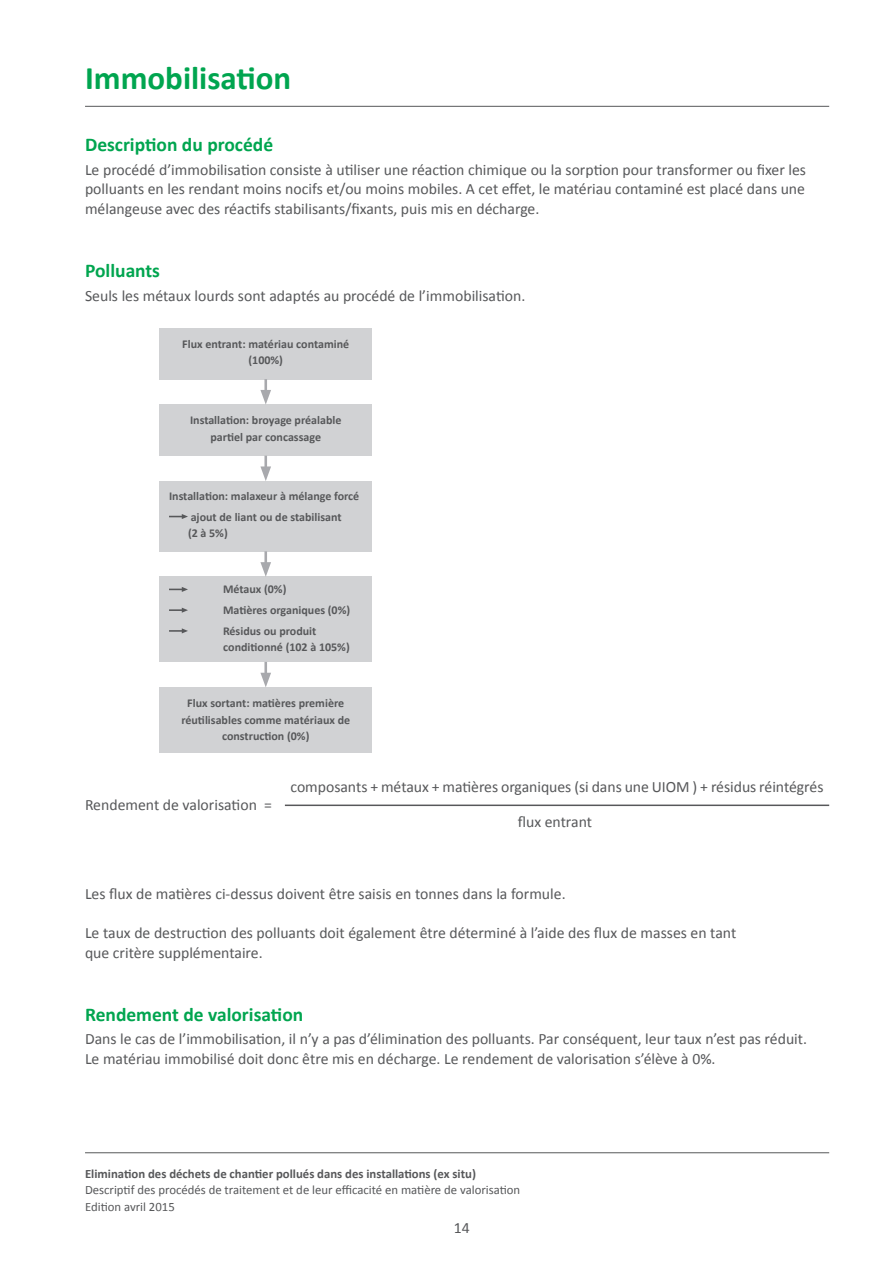
<style>
.page{position:relative;width:893px;height:1263px;background:#fff}
.page>*{position:absolute;margin:0;border:0;box-sizing:border-box;transform-origin:0 0}
.t1{font:700 33px "Calibri";color:#00a54f}
.t2{font:700 19.5px "Calibri";color:#00a54f}
.t3{font:15.75px/19.5px "Calibri";color:#57585a}
.t4{font:12.75px/16.5px "Calibri";color:#57585a}
.t5{font:700 12.75px "Calibri";color:#57585a}
.t6{font:700 12px/16.5px "Calibri";color:#57585a;text-align:center}
</style>
<div class="page">
<hr style="left:85px;top:1152px;width:744px;height:1px;background:#57585a">
<hr style="left:85px;top:106px;width:744px;height:1px;background:#57585a">
<hr style="left:285px;top:804px;width:544px;height:2px;background:#57585a">
<div style="left:159px;top:328px;width:213px;height:51px;background:#d1d2d4"></div>
<div style="left:159px;top:405px;width:213px;height:51px;background:#d1d2d4"></div>
<div style="left:159px;top:481px;width:213px;height:70px;background:#d1d2d4"></div>
<div style="left:159px;top:577px;width:213px;height:85px;background:#d1d2d4"></div>
<div style="left:159px;top:687px;width:213px;height:66px;background:#d1d2d4"></div>
<hr style="left:264px;top:379px;width:3px;height:16px;background:#a8a9ad">
<svg style="left:260px;top:390px;width:11px;height:15px"></svg>
<hr style="left:264px;top:456px;width:3px;height:15px;background:#a8a9ad">
<svg style="left:260px;top:466px;width:11px;height:15px"></svg>
<hr style="left:264px;top:551px;width:3px;height:16px;background:#a8a9ad">
<svg style="left:260px;top:562px;width:11px;height:15px"></svg>
<hr style="left:264px;top:662px;width:3px;height:16px;background:#a8a9ad">
<svg style="left:260px;top:673px;width:11px;height:14px"></svg>
<svg style="left:169px;top:514px;width:19px;height:5px"></svg>
<svg style="left:169px;top:587px;width:19px;height:5px"></svg>
<svg style="left:169px;top:608px;width:19px;height:5px"></svg>
<svg style="left:169px;top:628px;width:19px;height:5px"></svg>
<h1 class="t1" style="left:85px;top:57px;width:208px">Immobilisation</h1>
<p class="t2" style="left:85px;top:132px;width:190px">Description du procédé</p>
<p class="t3" style="left:85px;top:159px;width:722px;text-align:justify">Le procédé d’immobilisation consiste à utiliser une réaction chimique ou la sorption pour transformer ou fixer les polluants en les rendant moins nocifs et/ou moins mobiles. A cet effet, le matériau contaminé est placé dans une mélangeuse avec des réactifs stabilisants/fixants, puis mis en décharge.</p>
<p class="t2" style="left:85px;top:258px;width:77px">Polluants</p>
<p class="t3" style="left:85px;top:285px;width:442px">Seuls les métaux lourds sont adaptés au procédé de l’immobilisation.</p>
<p class="t6" style="left:182px;top:335px;width:168px">Flux entrant: matériau contaminé (100%)</p>
<p class="t6" style="left:190px;top:412px;width:153px">Installation: broyage préalable partiel par concassage</p>
<p class="t6" style="left:169px;top:485px;width:192px;line-height:20.7px">Installation: malaxeur à mélange forcé ajout de liant ou de stabilisant</p>
<p class="t6" style="left:188px;top:524px;width:41px">(2 à 5%)</p>
<p class="t6" style="left:223px;top:578px;width:129px;line-height:20.7px;text-align:left">Métaux (0%)<br>Matières organiques (0%)<br>Résidus ou produit</p>
<p class="t6" style="left:223px;top:639px;width:128px">conditionné (102 à 105%)</p>
<p class="t6" style="left:181px;top:694px;width:170px">Flux sortant: matières première réutilisables comme matériaux de construction (0%)</p>
<p class="t3" style="left:85px;top:794px;width:188px">Rendement de valorisation =</p>
<p class="t3" style="left:290px;top:776px;width:534px">composants + métaux + matières organiques (si dans une UIOM ) + résidus réintégrés</p>
<p class="t3" style="left:518px;top:811px;width:76px">flux entrant</p>
<p class="t3" style="left:85px;top:883px;width:482px">Les flux de matières ci-dessus doivent être saisis en tonnes dans la formule.</p>
<p class="t3" style="left:85px;top:922px;width:653px">Le taux de destruction des polluants doit également être déterminé à l’aide des flux de masses en tant que critère supplémentaire.</p>
<p class="t2" style="left:85px;top:1002px;width:220px">Rendement de valorisation</p>
<p class="t3" style="left:85px;top:1029px;width:724px">Dans le cas de l’immobilisation, il n’y a pas d’élimination des polluants. Par conséquent, leur taux n’est pas réduit.<br>Le matériau immobilisé doit donc être mis en décharge. Le rendement de valorisation s’élève à 0%.</p>
<p class="t5" style="left:85px;top:1166px;width:392px">Elimination des déchets de chantier pollués dans des installations (ex situ)</p>
<p class="t4" style="left:85px;top:1181px;width:437px">Descriptif des procédés de traitement et de leur efficacité en matière de valorisation<br>Edition avril 2015</p>
<p class="t3" style="left:454px;top:1217px;width:17px">14</p>
</div>
